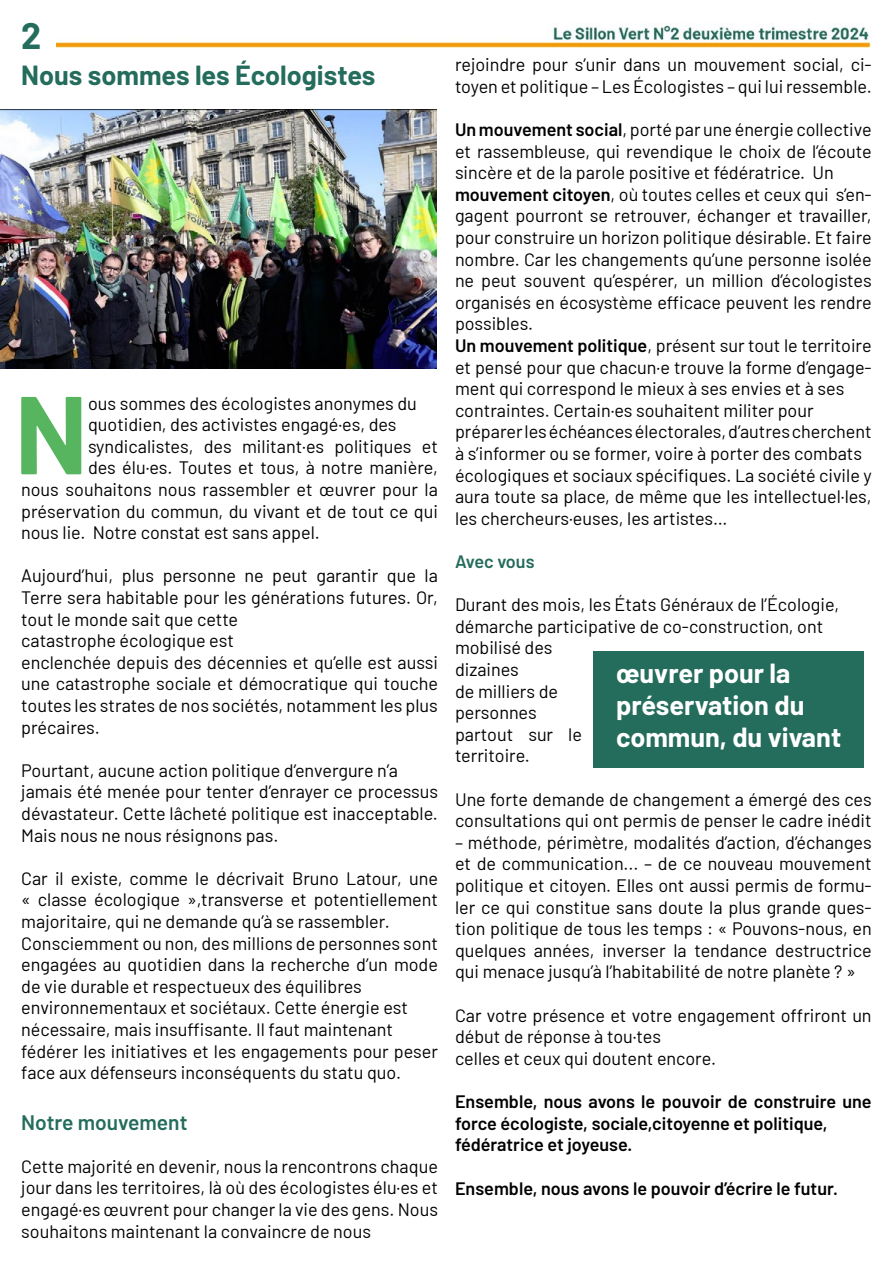
<style>
.page{position:relative;width:893px;height:1263px;background:#fff}
.page>*{position:absolute;margin:0;border:0;box-sizing:border-box;transform-origin:0 0}
.Lettrine{font:700 110.55px "Barlow";color:#58b55f}
.t1{font:700 36px "Barlow";color:#246c5c}
.Paragraphe-colonne{font:700 27px "Barlow";color:#fff}
.Paragraphe-colonne-2{font:700 27px "Barlow";color:#246c5c}
.Paragraphe-colonne-3{font:600 21px "Barlow";color:#246c5c}
.Paragraphe-colonne-4{font:18px/21.6px "Barlow";color:#000;text-align:justify}
.Paragraphe-colonne-5{font:600 18px/21.6px "Barlow";color:#000}
.Lettrine-2{font:18px/21.6px "Barlow";color:#000}
.Paragraphe-colonne-6{font:600 18px "Barlow";letter-spacing:-.015em;color:#246c5c}
.s1{font-weight:600}
</style>
<div class="page">
<img style="left:56px;top:24px;width:815px;height:24px">
<div style="left:593px;top:651px;width:270px;height:116px;background:#246c5c"></div>
<img style="left:1px;top:109px;width:436px;height:260px">
<p class="t1" style="left:21px;top:9px;width:22px">2</p>
<p class="Paragraphe-colonne-2" style="left:21px;top:56px;width:356px">Nous sommes les Écologistes</p>
<p class="Lettrine" style="left:15px;top:353px;width:75px">N</p>
<p class="Lettrine-2" style="left:88px;top:391px;width:330px">ous sommes des écologistes anonymes du quotidien, des activistes engagé·es, des</p>
<p class="Paragraphe-colonne-4" style="left:88px;top:434px;width:351px">syndicalistes, des militant·es politiques et</p>
<p class="Paragraphe-colonne-4" style="left:88px;top:456px;width:351px">des élu·es. Toutes et tous, à notre manière,</p>
<p class="Paragraphe-colonne-4" style="left:21px;top:477px;width:418px">nous souhaitons nous rassembler et œuvrer pour la</p>
<p class="Paragraphe-colonne-4" style="left:21px;top:499px;width:418px">préservation du commun, du vivant et de tout ce qui</p>
<p class="Paragraphe-colonne-4" style="left:21px;top:520px;width:300px">nous lie. Notre constat est sans appel.</p>
<p class="Paragraphe-colonne-4" style="left:21px;top:564px;width:418px">Aujourd’hui, plus personne ne peut garantir que la Terre sera habitable pour les générations futures. Or, tout le monde sait que cette</p>
<p class="Paragraphe-colonne-4" style="left:21px;top:628px;width:214px">catastrophe écologique est</p>
<p class="Paragraphe-colonne-4" style="left:21px;top:650px;width:418px">enclenchée depuis des décennies et qu’elle est aussi une catastrophe sociale et démocratique qui touche toutes les strates de nos sociétés, notamment les plus précaires.</p>
<p class="Paragraphe-colonne-4" style="left:21px;top:758px;width:378px">Pourtant, aucune action politique d’envergure n’a</p>
<p class="Paragraphe-colonne-4" style="left:21px;top:780px;width:418px">jamais été menée pour tenter d’enrayer ce processus dévastateur. Cette lâcheté politique est inacceptable.<br>Mais nous ne nous résignons pas.</p>
<p class="Paragraphe-colonne-4" style="left:21px;top:866px;width:418px">Car il existe, comme le décrivait Bruno Latour, une « classe écologique »,transverse et potentiellement majoritaire, qui ne demande qu’à se rassembler.</p>
<p class="Paragraphe-colonne-4" style="left:21px;top:931px;width:418px">Consciemment ou non, des millions de personnes sont engagées au quotidien dans la recherche d’un mode de vie durable et respectueux des équilibres</p>
<p class="Paragraphe-colonne-4" style="left:21px;top:996px;width:388px">environnementaux et sociétaux. Cette énergie est</p>
<p class="Paragraphe-colonne-4" style="left:21px;top:1017px;width:373px">nécessaire, mais insuffisante. Il faut maintenant</p>
<p class="Paragraphe-colonne-4" style="left:21px;top:1039px;width:418px">fédérer les initiatives et les engagements pour peser face aux défenseurs inconséquents du statu quo.</p>
<p class="Paragraphe-colonne-3" style="left:21px;top:1106px;width:168px">Notre mouvement</p>
<p class="Paragraphe-colonne-4" style="left:21px;top:1154px;width:418px">Cette majorité en devenir, nous la rencontrons chaque jour dans les territoires, là où des écologistes élu·es et engagé·es œuvrent pour changer la vie des gens. Nous</p>
<p class="Paragraphe-colonne-4" style="left:21px;top:1219px;width:351px">souhaitons maintenant la convaincre de nous</p>
<p class="Paragraphe-colonne-4" style="left:455px;top:52px;width:418px">rejoindre pour s’unir dans un mouvement social, ci&shy;toyen et politique – Les Écologistes – qui lui ressemble.</p>
<p class="Paragraphe-colonne-4" style="left:455px;top:117px;width:418px"><span class="s1">Un mouvement social</span>, porté par une énergie collective et rassembleuse, qui revendique le choix de l’écoute sincère et de la parole positive et fédératrice. Un</p>
<p class="Paragraphe-colonne-4" style="left:455px;top:182px;width:418px"><span class="s1">mouvement citoyen</span>, où toutes celles et ceux qui s’en&shy;gagent pourront se retrouver, échanger et travailler, pour construire un horizon politique désirable. Et faire nombre. Car les changements qu’une personne isolée ne peut souvent qu’espérer, un million d’écologistes organisés en écosystème efficace peuvent les rendre possibles.</p>
<p class="Paragraphe-colonne-4" style="left:455px;top:333px;width:418px"><span class="s1">Un mouvement politique</span>, présent sur tout le territoire et pensé pour que chacun·e trouve la forme d’engage&shy;ment qui correspond le mieux à ses envies et à ses</p>
<p class="Paragraphe-colonne-4" style="left:455px;top:398px;width:360px">contraintes. Certain·es souhaitent militer pour</p>
<p class="Paragraphe-colonne-4" style="left:455px;top:420px;width:418px">préparer les échéances électorales, d’autres cherchent à s’informer ou se former, voire à porter des combats</p>
<p class="Paragraphe-colonne-4" style="left:455px;top:463px;width:418px">écologiques et sociaux spécifiques. La société civile y aura toute sa place, de même que les intellectuel·les, les chercheurs·euses, les artistes…</p>
<p class="Paragraphe-colonne-6" style="left:455px;top:548px;width:81px">Avec vous</p>
<p class="Paragraphe-colonne-4" style="left:455px;top:592px;width:386px">Durant des mois, les États Généraux de l’Écologie,</p>
<p class="Paragraphe-colonne-4" style="left:455px;top:614px;width:370px">démarche participative de co-construction, ont</p>
<p class="Paragraphe-colonne-4" style="left:455px;top:636px;width:99px">mobilisé des</p>
<p class="Paragraphe-colonne-4" style="left:455px;top:657px;width:65px">dizaines</p>
<p class="Paragraphe-colonne-4" style="left:455px;top:679px;width:105px">de milliers de</p>
<p class="Paragraphe-colonne-4" style="left:455px;top:700px;width:83px">personnes</p>
<p class="Paragraphe-colonne-4" style="left:455px;top:722px;width:129px">partout sur le territoire.</p>
<p class="Paragraphe-colonne-4" style="left:455px;top:787px;width:418px">Une forte demande de changement a émergé des ces consultations qui ont permis de penser le cadre inédit</p>
<p class="Paragraphe-colonne-4" style="left:455px;top:830px;width:418px">– méthode, périmètre, modalités d’action, d’échanges et de communication... – de ce nouveau mouvement politique et citoyen. Elles ont aussi permis de formu&shy;ler ce qui constitue sans doute la plus grande ques&shy;tion politique de tous les temps : « Pouvons-nous, en quelques années, inverser la tendance destructrice qui menace jusqu’à l’habitabilité de notre planète ? »</p>
<p class="Paragraphe-colonne-4" style="left:455px;top:1003px;width:418px">Car votre présence et votre engagement offriront un début de réponse à tou·tes</p>
<p class="Paragraphe-colonne-4" style="left:455px;top:1046px;width:262px">celles et ceux qui doutent encore.</p>
<p class="Paragraphe-colonne-5" style="left:455px;top:1089px;width:418px">Ensemble, nous avons le pouvoir de construire une force écologiste, sociale,citoyenne et politique,</p>
<p class="Paragraphe-colonne-5" style="left:455px;top:1132px;width:179px">fédératrice et joyeuse.</p>
<p class="Paragraphe-colonne-5" style="left:455px;top:1176px;width:385px">Ensemble, nous avons le pouvoir d’écrire le futur.</p>
<p class="Paragraphe-colonne" style="left:616px;top:653px;width:176px">œuvrer pour la</p>
<p class="Paragraphe-colonne" style="left:616px;top:685px;width:190px">préservation du</p>
<p class="Paragraphe-colonne" style="left:616px;top:718px;width:227px">commun, du vivant</p>
</div>
